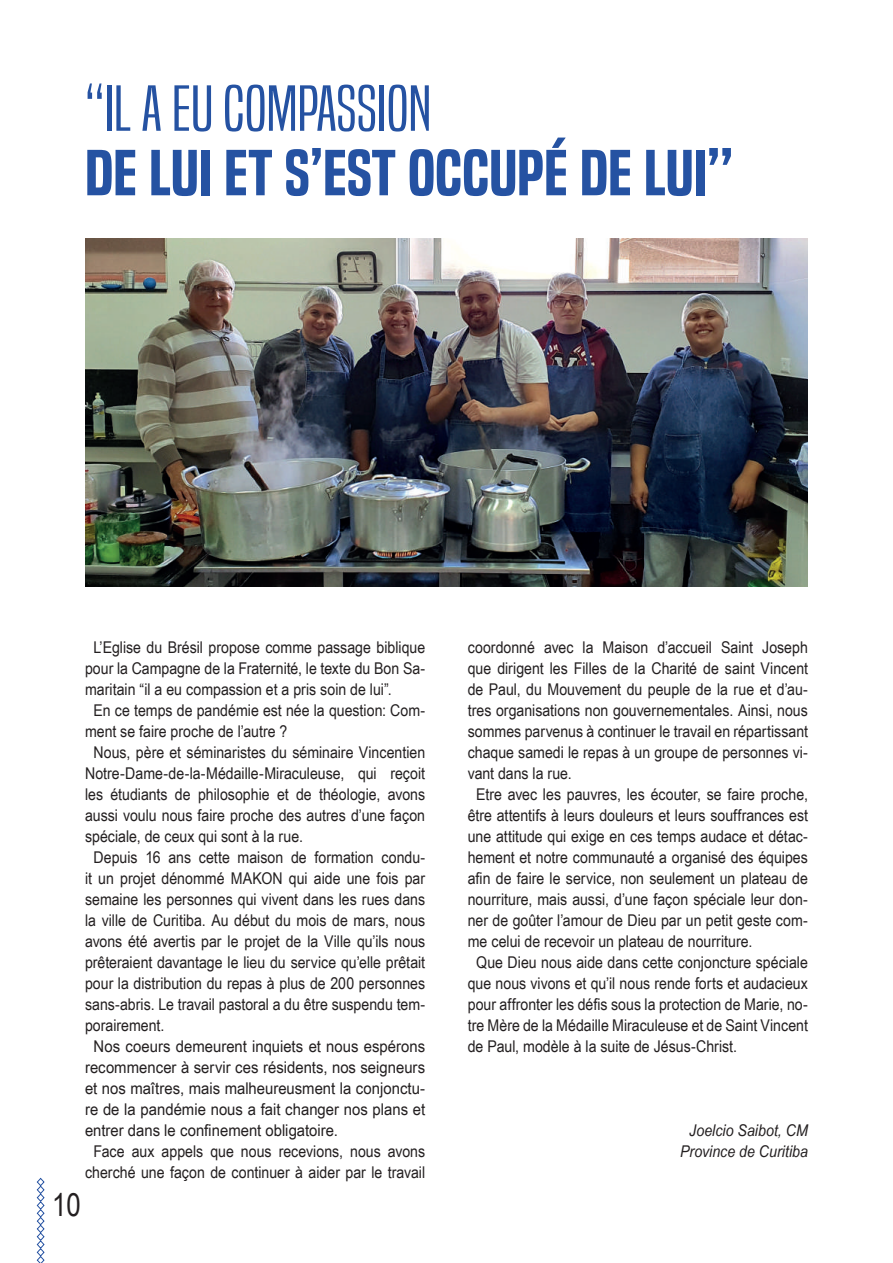
<style>
.page{position:relative;width:893px;height:1263px;background:#fff}
.page>*{position:absolute;margin:0;border:0;box-sizing:border-box;transform-origin:0 0}
.t1{font:60px "Built Titling Sb";color:#2552a2;scale:1.15 1}
.t2{font:60px "Built Titling Lt";color:#2552a2;scale:1.32 1}
.t3{font:31.5px "Arial Narrow";color:#231f20}
.t4{font:16.2px "Arial Narrow";color:#231f20;scale:1.07 1}
.t5{font:16.2px "Arial Narrow";color:#231f20;scale:1.12 1}
.t6{font:italic 16.2px/21px "Arial Narrow";color:#231f20;text-align:center;scale:1.07 1}
</style>
<div class="page">
<svg style="left:36px;top:1177px;width:9px;height:86px"></svg>
<img style="left:85px;top:238px;width:723px;height:349px">
<h1 class="t2" style="left:85px;top:73px;width:264px">“IL A EU COMPASSION</h1>
<h1 class="t1" style="left:85px;top:138px;width:565px">DE LUI ET S’EST OCCUPÉ DE LUI”</h1>
<p class="t4" style="left:94px;top:635px;width:311px">L’Eglise du Brésil propose comme passage biblique</p>
<p class="t4" style="left:85px;top:656px;width:319px">pour la Campagne de la Fraternité, le texte du Bon Sa-</p>
<p class="t4" style="left:85px;top:677px;width:288px">maritain “il a eu compassion et a pris soin de lui”.</p>
<p class="t4" style="left:94px;top:698px;width:311px">En ce temps de pandémie est née la question: Com-</p>
<p class="t4" style="left:85px;top:719px;width:191px">ment se faire proche de l’autre ?</p>
<p class="t4" style="left:94px;top:740px;width:311px">Nous, père et séminaristes du séminaire Vincentien</p>
<p class="t4" style="left:85px;top:761px;width:319px">Notre-Dame-de-la-Médaille-Miraculeuse, qui reçoit</p>
<p class="t4" style="left:85px;top:782px;width:319px">les étudiants de philosophie et de théologie, avons</p>
<p class="t4" style="left:85px;top:803px;width:319px">aussi voulu nous faire proche des autres d’une façon</p>
<p class="t4" style="left:85px;top:824px;width:205px">spéciale, de ceux qui sont à la rue.</p>
<p class="t4" style="left:94px;top:845px;width:311px">Depuis 16 ans cette maison de formation condu-</p>
<p class="t4" style="left:85px;top:866px;width:319px">it un projet dénommé MAKON qui aide une fois par</p>
<p class="t4" style="left:85px;top:887px;width:319px">semaine les personnes qui vivent dans les rues dans</p>
<p class="t4" style="left:85px;top:908px;width:319px">la ville de Curitiba. Au début du mois de mars, nous</p>
<p class="t4" style="left:85px;top:929px;width:319px">avons été avertis par le projet de la Ville qu’ils nous</p>
<p class="t4" style="left:85px;top:950px;width:319px">prêteraient davantage le lieu du service qu’elle prêtait</p>
<p class="t4" style="left:85px;top:971px;width:319px">pour la distribution du repas à plus de 200 personnes</p>
<p class="t4" style="left:85px;top:992px;width:319px">sans-abris. Le travail pastoral a du être suspendu tem-</p>
<p class="t4" style="left:85px;top:1013px;width:76px">porairement.</p>
<p class="t5" style="left:94px;top:1034px;width:298px">Nos coeurs demeurent inquiets et nous espérons</p>
<p class="t5" style="left:85px;top:1055px;width:305px">recommencer à servir ces résidents, nos seigneurs</p>
<p class="t5" style="left:85px;top:1076px;width:305px">et nos maîtres, mais malheureusment la conjonctu-</p>
<p class="t5" style="left:85px;top:1097px;width:305px">re de la pandémie nous a fait changer nos plans et</p>
<p class="t5" style="left:85px;top:1118px;width:227px">entrer dans le confinement obligatoire.</p>
<p class="t4" style="left:94px;top:1139px;width:311px">Face aux appels que nous recevions, nous avons</p>
<p class="t4" style="left:85px;top:1160px;width:319px">cherché une façon de continuer à aider par le travail</p>
<h2 class="t3" style="left:52px;top:1181px;width:30px">10</h2>
<p class="t4" style="left:468px;top:635px;width:319px">coordonné avec la Maison d’accueil Saint Joseph</p>
<p class="t4" style="left:468px;top:656px;width:319px">que dirigent les Filles de la Charité de saint Vincent</p>
<p class="t4" style="left:468px;top:677px;width:319px">de Paul, du Mouvement du peuple de la rue et d’au-</p>
<p class="t4" style="left:468px;top:698px;width:319px">tres organisations non gouvernementales. Ainsi, nous</p>
<p class="t4" style="left:468px;top:719px;width:319px">sommes parvenus à continuer le travail en répartissant</p>
<p class="t4" style="left:468px;top:740px;width:319px">chaque samedi le repas à un groupe de personnes vi-</p>
<p class="t4" style="left:468px;top:761px;width:99px">vant dans la rue.</p>
<p class="t4" style="left:476px;top:782px;width:311px">Etre avec les pauvres, les écouter, se faire proche,</p>
<p class="t4" style="left:468px;top:803px;width:319px">être attentifs à leurs douleurs et leurs souffrances est</p>
<p class="t4" style="left:468px;top:824px;width:319px">une attitude qui exige en ces temps audace et détac-</p>
<p class="t4" style="left:468px;top:845px;width:319px">hement et notre communauté a organisé des équipes</p>
<p class="t4" style="left:468px;top:866px;width:319px">afin de faire le service, non seulement un plateau de</p>
<p class="t4" style="left:468px;top:887px;width:319px">nourriture, mais aussi, d’une façon spéciale leur don-</p>
<p class="t4" style="left:468px;top:908px;width:319px">ner de goûter l’amour de Dieu par un petit geste com-</p>
<p class="t4" style="left:468px;top:929px;width:267px">me celui de recevoir un plateau de nourriture.</p>
<p class="t4" style="left:476px;top:950px;width:311px">Que Dieu nous aide dans cette conjoncture spéciale</p>
<p class="t4" style="left:468px;top:971px;width:319px">que nous vivons et qu’il nous rende forts et audacieux</p>
<p class="t4" style="left:468px;top:992px;width:319px">pour affronter les défis sous la protection de Marie, no-</p>
<p class="t4" style="left:468px;top:1013px;width:319px">tre Mère de la Médaille Miraculeuse et de Saint Vincent</p>
<p class="t4" style="left:468px;top:1034px;width:253px">de Paul, modèle à la suite de Jésus-Christ.</p>
<p class="t6" style="left:680px;top:1119px;width:121px">Joelcio Saibot, CM<br>Province de Curitiba</p>
</div>
